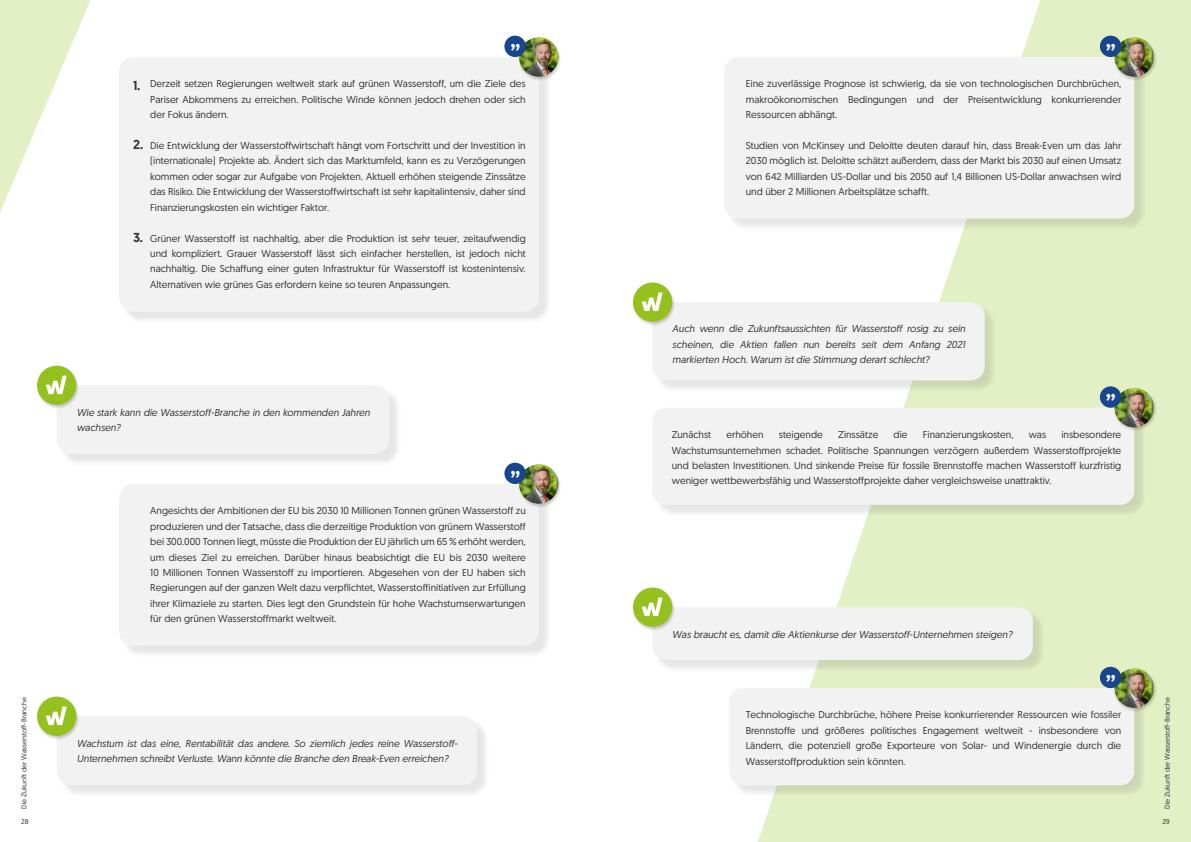
<style>
.page{position:relative;width:1191px;height:842px;background:#fff}
.page>*{position:absolute;margin:0;border:0;box-sizing:border-box;transform-origin:0 0}
.t1{font:32px "Geomanist";color:#fff}
.t2{font:500 13px "Geomanist";color:#333}
.t3{font:10px/15.4px "Geomanist";color:#333;text-align:justify}
.t4{font:italic 10px/15.4px "Geomanist";color:#333}
.t5{font:7px "Geomanist";color:#333}
</style>
<div class="page">
<svg style="left:758px;top:0;width:433px;height:842px;fill:#e3efc5"></svg>
<svg style="left:0;top:0;width:90px;height:212px"></svg>
<div style="left:654px;top:305px;width:343px;height:88px;background:#000;opacity:.1"></div>
<div style="left:652px;top:302px;width:332px;height:78px;background:#f2f2f2;border-radius:14px"></div>
<div style="left:654px;top:610px;width:391px;height:63px;background:#000;opacity:.1"></div>
<div style="left:652px;top:607px;width:381px;height:53px;background:#f2f2f2;border-radius:14px"></div>
<div style="left:726px;top:60px;width:421px;height:171px;background:#000;opacity:.1"></div>
<div style="left:724px;top:57px;width:410px;height:162px;background:#f2f2f2;border-radius:14px"></div>
<div style="left:654px;top:410px;width:493px;height:108px;background:#000;opacity:.1"></div>
<div style="left:652px;top:408px;width:482px;height:97px;background:#f2f2f2;border-radius:14px"></div>
<div style="left:731px;top:691px;width:416px;height:107px;background:#000;opacity:.1"></div>
<div style="left:729px;top:688px;width:405px;height:97px;background:#f2f2f2;border-radius:14px"></div>
<div style="left:1113px;top:37px;width:44px;height:44px;background:#000;opacity:.19"></div>
<img style="left:1114px;top:37px;width:40px;height:40px;border-radius:20px">
<div style="left:1100px;top:36px;width:21px;height:21px;background:#17468f;border-radius:50%"></div>
<div style="left:1113px;top:388px;width:44px;height:44px;background:#000;opacity:.19"></div>
<img style="left:1114px;top:388px;width:40px;height:39px;border-radius:20px">
<div style="left:1100px;top:386px;width:21px;height:22px;background:#17468f;border-radius:50%"></div>
<div style="left:1113px;top:668px;width:44px;height:44px;background:#000;opacity:.19"></div>
<img style="left:1114px;top:668px;width:40px;height:40px;border-radius:20px">
<div style="left:1100px;top:667px;width:21px;height:21px;background:#17468f;border-radius:50%"></div>
<div style="left:631px;top:282px;width:44px;height:44px;background:#000;opacity:.19"></div>
<div style="left:633px;top:282px;width:39px;height:40px;background:#95c11f;border-radius:50%"></div>
<svg style="left:641px;top:292px;width:21px;height:19px"></svg>
<div style="left:631px;top:587px;width:44px;height:44px;background:#000;opacity:.19"></div>
<div style="left:633px;top:587px;width:39px;height:40px;background:#95c11f;border-radius:50%"></div>
<svg style="left:641px;top:597px;width:21px;height:19px"></svg>
<div style="left:121px;top:60px;width:430px;height:265px;background:#000;opacity:.1"></div>
<div style="left:119px;top:57px;width:420px;height:255px;background:#f2f2f2;border-radius:14px"></div>
<div style="left:518px;top:37px;width:43px;height:44px;background:#000;opacity:.19"></div>
<img style="left:519px;top:37px;width:39px;height:40px;border-radius:20px">
<div style="left:504px;top:36px;width:22px;height:21px;background:#17468f;border-radius:50%"></div>
<div style="left:59px;top:388px;width:343px;height:79px;background:#000;opacity:.1"></div>
<div style="left:57px;top:385px;width:332px;height:69px;background:#f2f2f2;border-radius:14px"></div>
<div style="left:59px;top:719px;width:431px;height:79px;background:#000;opacity:.1"></div>
<div style="left:57px;top:716px;width:420px;height:69px;background:#f2f2f2;border-radius:14px"></div>
<div style="left:121px;top:487px;width:430px;height:171px;background:#000;opacity:.1"></div>
<div style="left:119px;top:484px;width:420px;height:162px;background:#f2f2f2;border-radius:14px"></div>
<div style="left:518px;top:464px;width:43px;height:44px;background:#000;opacity:.19"></div>
<img style="left:519px;top:464px;width:39px;height:40px;border-radius:20px">
<div style="left:504px;top:463px;width:22px;height:21px;background:#17468f;border-radius:50%"></div>
<div style="left:36px;top:365px;width:44px;height:44px;background:#000;opacity:.19"></div>
<div style="left:37px;top:366px;width:39px;height:39px;background:#95c11f;border-radius:50%"></div>
<svg style="left:46px;top:376px;width:21px;height:18px"></svg>
<div style="left:36px;top:696px;width:44px;height:44px;background:#000;opacity:.19"></div>
<div style="left:37px;top:697px;width:39px;height:39px;background:#95c11f;border-radius:50%"></div>
<svg style="left:46px;top:707px;width:21px;height:18px"></svg>
<h1 class="t1" style="left:510px;top:15px;width:12px">„</h1>
<p class="t3" style="left:150px;top:76px;width:377px">Derzeit setzen Regierungen weltweit stark auf grünen Wasserstoff, um die Ziele des Pariser Abkommens zu erreichen. Politische Winde können jedoch drehen oder sich der Fokus ändern.</p>
<p class="t3" style="left:150px;top:138px;width:377px">Die Entwicklung der Wasserstoffwirtschaft hängt vom Fortschritt und der Investition in (internationale) Projekte ab. Ändert sich das Marktumfeld, kann es zu Verzögerungen kommen oder sogar zur Aufgabe von Projekten. Aktuell erhöhen steigende Zinssätze das Risiko. Die Entwicklung der Wasserstoffwirtschaft ist sehr kapitalintensiv, daher sind Finanzierungskosten ein wichtiger Faktor.</p>
<p class="t3" style="left:150px;top:230px;width:377px">Grüner Wasserstoff ist nachhaltig, aber die Produktion ist sehr teuer, zeitaufwendig und kompliziert. Grauer Wasserstoff lässt sich einfacher herstellen, ist jedoch nicht nachhaltig. Die Schaffung einer guten Infrastruktur für Wasserstoff ist kostenintensiv.<br>Alternativen wie grünes Gas erfordern keine so teuren Anpassungen.</p>
<h2 class="t2" style="left:133px;top:76px;width:9px">1.</h2>
<h2 class="t2" style="left:133px;top:136px;width:12px">2.</h2>
<h2 class="t2" style="left:133px;top:229px;width:11px">3.</h2>
<p class="t4" style="left:77px;top:404px;width:294px">Wie stark kann die Wasserstoff-Branche in den kommenden Jahren wachsen?</p>
<h1 class="t1" style="left:510px;top:442px;width:12px">„</h1>
<p class="t3" style="left:150px;top:503px;width:377px">Angesichts der Ambitionen der EU bis 2030 10 Millionen Tonnen grünen Wasserstoff zu produzieren und der Tatsache, dass die derzeitige Produktion von grünem Wasserstoff bei 300.000 Tonnen liegt, müsste die Produktion der EU jährlich um 65 % erhöht werden, um dieses Ziel zu erreichen. Darüber hinaus beabsichtigt die EU bis 2030 weitere 10 Millionen Tonnen Wasserstoff zu importieren. Abgesehen von der EU haben sich Regierungen auf der ganzen Welt dazu verpflichtet, Wasserstoffinitiativen zur Erfüllung ihrer Klimaziele zu starten. Dies legt den Grundstein für hohe Wachstumserwartungen für den grünen Wasserstoffmarkt weltweit.</p>
<h1 class="t1" style="left:1105px;top:15px;width:12px">„</h1>
<p class="t3" style="left:746px;top:76px;width:377px">Eine zuverlässige Prognose ist schwierig, da sie von technologischen Durchbrüchen, makroökonomischen Bedingungen und der Preisentwicklung konkurrierender Ressourcen abhängt.</p>
<p class="t3" style="left:746px;top:138px;width:377px">Studien von McKinsey und Deloitte deuten darauf hin, dass Break-Even um das Jahr 2030 möglich ist. Deloitte schätzt außerdem, dass der Markt bis 2030 auf einen Umsatz von 642 Milliarden US-Dollar und bis 2050 auf 1,4 Billionen US-Dollar anwachsen wird und über 2 Millionen Arbeitsplätze schafft.</p>
<p class="t4" style="left:672px;top:321px;width:294px;text-align:justify">Auch wenn die Zukunftsaussichten für Wasserstoff rosig zu sein scheinen, die Aktien fallen nun bereits seit dem Anfang 2021 markierten Hoch. Warum ist die Stimmung derart schlecht?</p>
<h1 class="t1" style="left:1105px;top:365px;width:12px">„</h1>
<p class="t3" style="left:672px;top:427px;width:451px;text-indent:389px">insbesondere Wachstumsunternehmen schadet. Politische Spannungen verzögern außerdem Wasserstoffprojekte und belasten Investitionen. Und sinkende Preise für fossile Brennstoffe machen Wasserstoff kurzfristig weniger wettbewerbsfähig und Wasserstoffprojekte daher vergleichsweise unattraktiv.</p>
<p class="t3" style="left:672px;top:427px;width:41px">Zunächst</p>
<p class="t3" style="left:726px;top:427px;width:39px">erhöhen</p>
<p class="t3" style="left:779px;top:427px;width:45px">steigende</p>
<p class="t3" style="left:838px;top:427px;width:42px">Zinssätze</p>
<p class="t3" style="left:893px;top:427px;width:15px">die</p>
<p class="t3" style="left:923px;top:427px;width:92px">Finanzierungskosten,</p>
<p class="t3" style="left:1028px;top:427px;width:19px">was</p>
<p class="t4" style="left:672px;top:626px;width:341px">Was braucht es, damit die Aktienkurse der Wasserstoff-Unternehmen steigen?</p>
<h1 class="t1" style="left:1105px;top:646px;width:12px">„</h1>
<p class="t5" style="left:20px;top:809px;width:113px;rotate:-90deg">Die Zukunft der Wasserstoff-Branche</p>
<p class="t5" style="left:1162px;top:809px;width:113px;rotate:-90deg">Die Zukunft der Wasserstoff-Branche</p>
<p class="t5" style="left:1162px;top:817px;width:9px">29</p>
<p class="t3" style="left:746px;top:707px;width:377px">Technologische Durchbrüche, höhere Preise konkurrierender Ressourcen wie fossiler Brennstoffe und größeres politisches Engagement weltweit - insbesondere von Ländern, die potenziell große Exporteure von Solar- und Windenergie durch die Wasserstoffproduktion sein könnten.</p>
<p class="t4" style="left:77px;top:735px;width:382px">Wachstum ist das eine, Rentabilität das andere. So ziemlich jedes reine Wasserstoff-<br>Unternehmen schreibt Verluste. Wann könnte die Branche den Break-Even erreichen?</p>
<p class="t5" style="left:21px;top:817px;width:9px">28</p>
</div>
